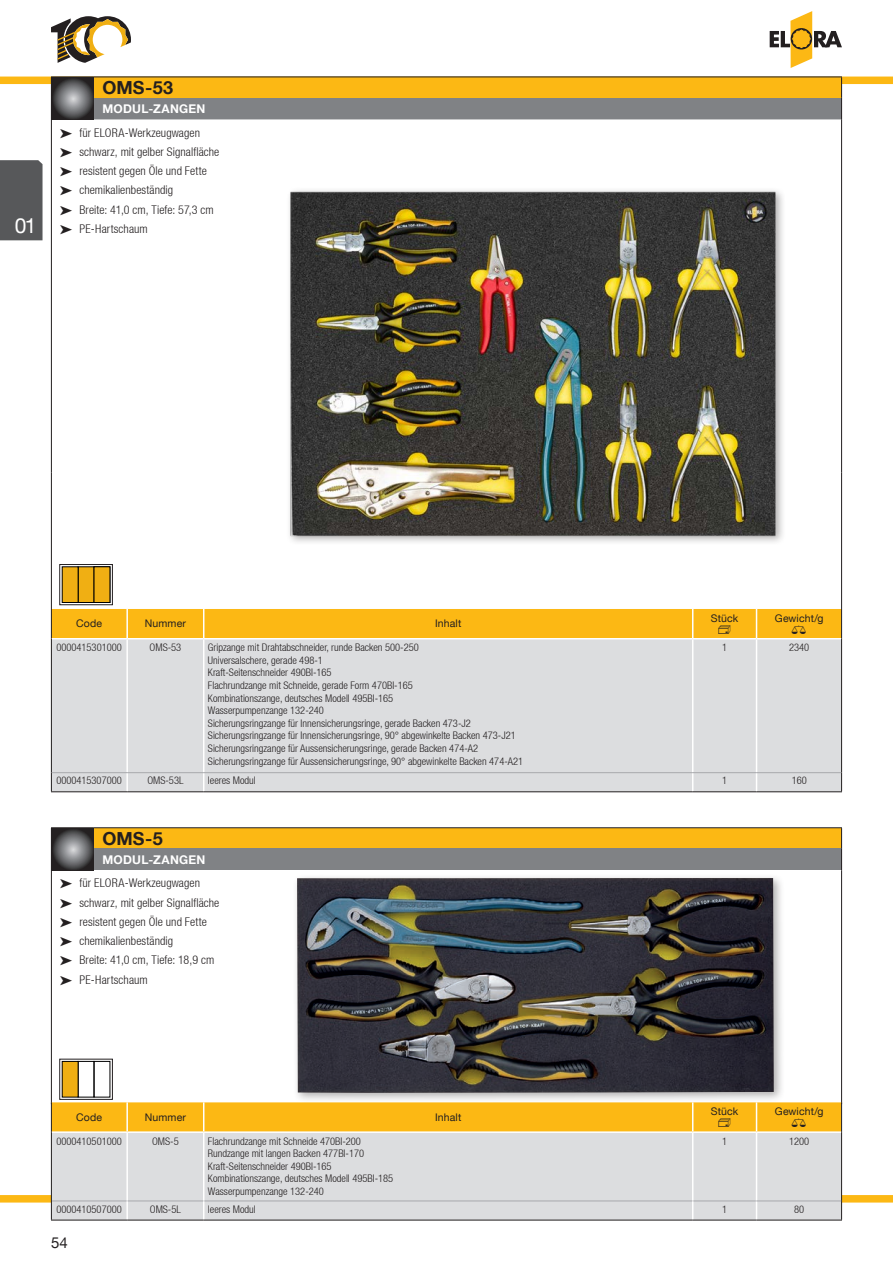
<style>
.page{position:relative;width:893px;height:1263px;background:#fff}
.page>*{position:absolute;margin:0;border:0;box-sizing:border-box;transform-origin:0 0}
.t1{font:21px "Helvetica Neue LT";color:#fff}
.t2{font:700 18px "Helvetica Neue LT";letter-spacing:.01em;color:#231f20}
.t3{font:15px "Helvetica Neue LT";color:#231f20}
.t4{font:300 condensed 12px/19.2px "Helvetica Neue LT";letter-spacing:.005em;color:#231f20}
.t5{font:700 12px "Helvetica Neue LT";letter-spacing:.02em;color:#fff}
.t6{font:300 condensed 10.5px/12.6px "Helvetica Neue LT";color:#231f20}
.t7{font:10.5px "Helvetica Neue LT";letter-spacing:.01em;color:#231f20}
.t8{font:10.5px "elopikto 2013";color:#231f20}
</style>
<div class="page">
<div style="left:0;top:1195px;width:893px;height:7px;background:#fcb814"></div>
<svg style="left:770px;top:11px;width:72px;height:57px"></svg>
<div style="left:0;top:77px;width:893px;height:7px;background:#fcb814"></div>
<svg style="left:51px;top:16px;width:80px;height:47px"></svg>
<div style="left:0;top:160px;width:43px;height:80px;background:#57585a"></div>
<div style="left:94px;top:77px;width:748px;height:21px;background:#fcb814"></div>
<div style="left:94px;top:98px;width:748px;height:21px;background:#808285"></div>
<svg style="left:51px;top:77px;width:1px;height:42px"></svg>
<hr style="left:841px;top:119px;width:1px;height:353px;background:#231f20">
<hr style="left:841px;top:472px;width:1px;height:137px;background:#231f20">
<hr style="left:94px;top:77px;width:748px;height:1px;background:#231f20">
<svg style="left:841px;top:77px;width:1px;height:42px"></svg>
<hr style="left:51px;top:119px;width:1px;height:353px;background:#231f20">
<hr style="left:51px;top:472px;width:1px;height:137px;background:#231f20">
<svg style="left:52px;top:77px;width:42px;height:42px;background:#58585a"></svg>
<div style="left:52px;top:639px;width:789px;height:152px;background:#dcdddf"></div>
<div style="left:51px;top:609px;width:791px;height:30px;background:#fcb814"></div>
<hr style="left:52px;top:638px;width:75px;height:1px;background:#fff">
<hr style="left:51px;top:639px;width:1px;height:134px;background:#231f20">
<svg style="left:51px;top:773px;width:1px;height:18px"></svg>
<hr style="left:127px;top:638px;width:77px;height:1px;background:#fff">
<hr style="left:126px;top:639px;width:2px;height:133px;background:#fff">
<hr style="left:204px;top:638px;width:489px;height:1px;background:#fff">
<hr style="left:693px;top:638px;width:63px;height:1px;background:#fff">
<svg style="left:126px;top:773px;width:2px;height:18px"></svg>
<hr style="left:756px;top:638px;width:85px;height:1px;background:#fff">
<hr style="left:756px;top:639px;width:1px;height:133px;background:#fff">
<svg style="left:756px;top:773px;width:1px;height:18px"></svg>
<hr style="left:841px;top:639px;width:1px;height:134px;background:#231f20">
<svg style="left:841px;top:773px;width:1px;height:18px"></svg>
<hr style="left:203px;top:639px;width:1px;height:133px;background:#fff">
<hr style="left:692px;top:639px;width:1px;height:133px;background:#fff">
<svg style="left:203px;top:773px;width:1px;height:18px"></svg>
<svg style="left:692px;top:773px;width:1px;height:18px"></svg>
<hr style="left:51px;top:791px;width:76px;height:1px;background:#231f20">
<hr style="left:127px;top:791px;width:77px;height:1px;background:#231f20">
<hr style="left:204px;top:791px;width:489px;height:1px;background:#231f20">
<hr style="left:693px;top:791px;width:63px;height:1px;background:#231f20">
<hr style="left:756px;top:791px;width:86px;height:1px;background:#231f20">
<hr style="left:52px;top:772px;width:75px;height:1px;background:#a8a9ad">
<hr style="left:127px;top:772px;width:77px;height:1px;background:#a8a9ad">
<hr style="left:204px;top:772px;width:489px;height:1px;background:#a8a9ad">
<hr style="left:693px;top:772px;width:63px;height:1px;background:#a8a9ad">
<hr style="left:756px;top:772px;width:85px;height:1px;background:#a8a9ad">
<div style="left:94px;top:828px;width:748px;height:20px;background:#fcb814"></div>
<div style="left:94px;top:848px;width:748px;height:22px;background:#808285"></div>
<hr style="left:51px;top:827px;width:43px;height:1px;background:#231f20">
<svg style="left:51px;top:828px;width:1px;height:42px"></svg>
<hr style="left:841px;top:870px;width:1px;height:234px;background:#231f20">
<hr style="left:94px;top:827px;width:748px;height:1px;background:#231f20">
<svg style="left:841px;top:828px;width:1px;height:42px"></svg>
<hr style="left:51px;top:870px;width:1px;height:234px;background:#231f20">
<svg style="left:52px;top:828px;width:42px;height:42px;background:#58585a"></svg>
<div style="left:52px;top:1133px;width:789px;height:87px;background:#dcdddf"></div>
<div style="left:51px;top:1102px;width:791px;height:30px;background:#fcb814"></div>
<hr style="left:52px;top:1200px;width:75px;height:1px;background:#a8a9ad">
<hr style="left:127px;top:1200px;width:77px;height:1px;background:#a8a9ad">
<hr style="left:204px;top:1200px;width:489px;height:1px;background:#a8a9ad">
<hr style="left:693px;top:1200px;width:63px;height:1px;background:#a8a9ad">
<hr style="left:52px;top:1131px;width:75px;height:2px;background:#fff">
<hr style="left:51px;top:1132px;width:1px;height:69px;background:#231f20">
<svg style="left:51px;top:1201px;width:1px;height:19px"></svg>
<hr style="left:127px;top:1131px;width:77px;height:2px;background:#fff">
<hr style="left:126px;top:1133px;width:2px;height:67px;background:#fff">
<svg style="left:126px;top:1201px;width:2px;height:19px"></svg>
<hr style="left:204px;top:1131px;width:489px;height:2px;background:#fff">
<hr style="left:203px;top:1133px;width:1px;height:67px;background:#fff">
<svg style="left:203px;top:1201px;width:1px;height:19px"></svg>
<hr style="left:693px;top:1131px;width:63px;height:2px;background:#fff">
<hr style="left:692px;top:1133px;width:1px;height:67px;background:#fff">
<svg style="left:692px;top:1201px;width:1px;height:19px"></svg>
<hr style="left:756px;top:1131px;width:85px;height:2px;background:#fff">
<hr style="left:756px;top:1133px;width:1px;height:67px;background:#fff">
<svg style="left:756px;top:1201px;width:1px;height:19px"></svg>
<hr style="left:841px;top:1132px;width:1px;height:69px;background:#231f20">
<svg style="left:841px;top:1201px;width:1px;height:19px"></svg>
<hr style="left:51px;top:1220px;width:76px;height:1px;background:#231f20">
<hr style="left:127px;top:1220px;width:77px;height:1px;background:#231f20">
<hr style="left:204px;top:1220px;width:489px;height:1px;background:#231f20">
<hr style="left:693px;top:1220px;width:63px;height:1px;background:#231f20">
<hr style="left:756px;top:1220px;width:86px;height:1px;background:#231f20">
<hr style="left:756px;top:1200px;width:85px;height:1px;background:#a8a9ad">
<div style="left:59px;top:564px;width:54px;height:41px;border:1px solid #231f20"></div>
<div style="left:78px;top:567px;width:16px;height:35px;background:#f0af13"></div>
<div style="left:78px;top:566px;width:16px;height:37px;border:1px solid #000"></div>
<div style="left:62px;top:567px;width:16px;height:35px;background:#f0af13"></div>
<div style="left:94px;top:567px;width:16px;height:35px;background:#f0af13"></div>
<div style="left:94px;top:566px;width:16px;height:37px;border:1px solid #000"></div>
<div style="left:292px;top:873px;width:493px;height:231px;background:#231f20;opacity:.35"></div>
<img style="left:297px;top:878px;width:477px;height:215px">
<div style="left:59px;top:1059px;width:54px;height:41px;border:1px solid #231f20"></div>
<div style="left:94px;top:1061px;width:16px;height:36px;border:1px solid #000"></div>
<div style="left:78px;top:1061px;width:16px;height:36px;border:1px solid #000"></div>
<div style="left:62px;top:1061px;width:16px;height:36px;background:#f0af13"></div>
<img style="left:289px;top:190px;width:494px;height:352px">
<h1 class="t1" style="left:15px;top:213px;width:23px">01</h1>
<h2 class="t2" style="left:102px;top:76px;width:72px">OMS-53</h2>
<p class="t5" style="left:102px;top:101px;width:105px">MODUL-ZANGEN</p>
<p class="t4" style="left:79px;top:123px;width:141px">für ELORA-Werkzeugwagen schwarz, mit gelber Signalfläche resistent gegen Öle und Fette chemikalienbeständig<br>Breite: 41,0 cm, Tiefe: 57,3 cm<br>PE-Hartschaum</p>
<p class="t7" style="left:76px;top:617px;width:27px">Code</p>
<p class="t7" style="left:145px;top:617px;width:43px">Nummer</p>
<p class="t7" style="left:435px;top:617px;width:28px">Inhalt</p>
<p class="t7" style="left:711px;top:612px;width:29px">Stück</p>
<p class="t8" style="left:718px;top:624px;width:14px">U</p>
<p class="t7" style="left:775px;top:612px;width:50px">Gewicht/g</p>
<p class="t8" style="left:792px;top:624px;width:16px">V</p>
<p class="t6" style="left:56px;top:641px;width:67px">0000415301000</p>
<p class="t6" style="left:150px;top:641px;width:33px">OMS-53</p>
<p class="t6" style="left:208px;top:641px;width:317px">Gripzange mit Drahtabschneider, runde Backen 500-250<br>Universalschere, gerade 498-1<br>Kraft-Seitenschneider 490BI-165<br>Flachrundzange mit Schneide, gerade Form 470BI-165<br>Kombinationszange, deutsches Modell 495BI-165<br>Wasserpumpenzange 132-240<br>Sicherungsringzange für Innensicherungsringe, gerade Backen 473-J2<br>Sicherungsringzange für Innensicherungsringe, 90° abgewinkelte Backen 473-J21<br>Sicherungsringzange für Aussensicherungsringe, gerade Backen 474-A2<br>Sicherungsringzange für Aussensicherungsringe, 90° abgewinkelte Backen 474-A21</p>
<p class="t6" style="left:722px;top:641px;width:7px">1</p>
<p class="t6" style="left:789px;top:641px;width:22px">2340</p>
<p class="t6" style="left:56px;top:774px;width:67px">0000415307000</p>
<p class="t6" style="left:147px;top:774px;width:38px">OMS-53L</p>
<p class="t6" style="left:208px;top:774px;width:49px">leeres Modul</p>
<p class="t6" style="left:722px;top:774px;width:7px">1</p>
<p class="t6" style="left:792px;top:774px;width:17px">160</p>
<h2 class="t2" style="left:102px;top:827px;width:62px">OMS-5</h2>
<p class="t5" style="left:102px;top:852px;width:105px">MODUL-ZANGEN</p>
<p class="t4" style="left:79px;top:873px;width:141px">für ELORA-Werkzeugwagen schwarz, mit gelber Signalfläche resistent gegen Öle und Fette chemikalienbeständig<br>Breite: 41,0 cm, Tiefe: 18,9 cm<br>PE-Hartschaum</p>
<p class="t7" style="left:76px;top:1111px;width:27px">Code</p>
<p class="t7" style="left:145px;top:1111px;width:43px">Nummer</p>
<p class="t7" style="left:435px;top:1111px;width:28px">Inhalt</p>
<p class="t7" style="left:711px;top:1105px;width:29px">Stück</p>
<p class="t8" style="left:718px;top:1117px;width:14px">U</p>
<p class="t7" style="left:775px;top:1105px;width:50px">Gewicht/g</p>
<p class="t8" style="left:792px;top:1117px;width:16px">V</p>
<p class="t6" style="left:56px;top:1134px;width:67px">0000410501000</p>
<p class="t6" style="left:152px;top:1134px;width:28px">OMS-5</p>
<p class="t6" style="left:208px;top:1134px;width:187px">Flachrundzange mit Schneide 470BI-200<br>Rundzange mit langen Backen 477BI-170<br>Kraft-Seitenschneider 490BI-165<br>Kombinationszange, deutsches Modell 495BI-185<br>Wasserpumpenzange 132-240</p>
<p class="t6" style="left:722px;top:1134px;width:7px">1</p>
<p class="t6" style="left:789px;top:1134px;width:22px">1200</p>
<p class="t6" style="left:56px;top:1202px;width:67px">0000410507000</p>
<p class="t6" style="left:150px;top:1202px;width:33px">OMS-5L</p>
<p class="t6" style="left:208px;top:1202px;width:49px">leeres Modul</p>
<p class="t6" style="left:722px;top:1202px;width:7px">1</p>
<p class="t6" style="left:794px;top:1202px;width:12px">80</p>
<h3 class="t3" style="left:51px;top:1234px;width:18px">54</h3>
</div>
